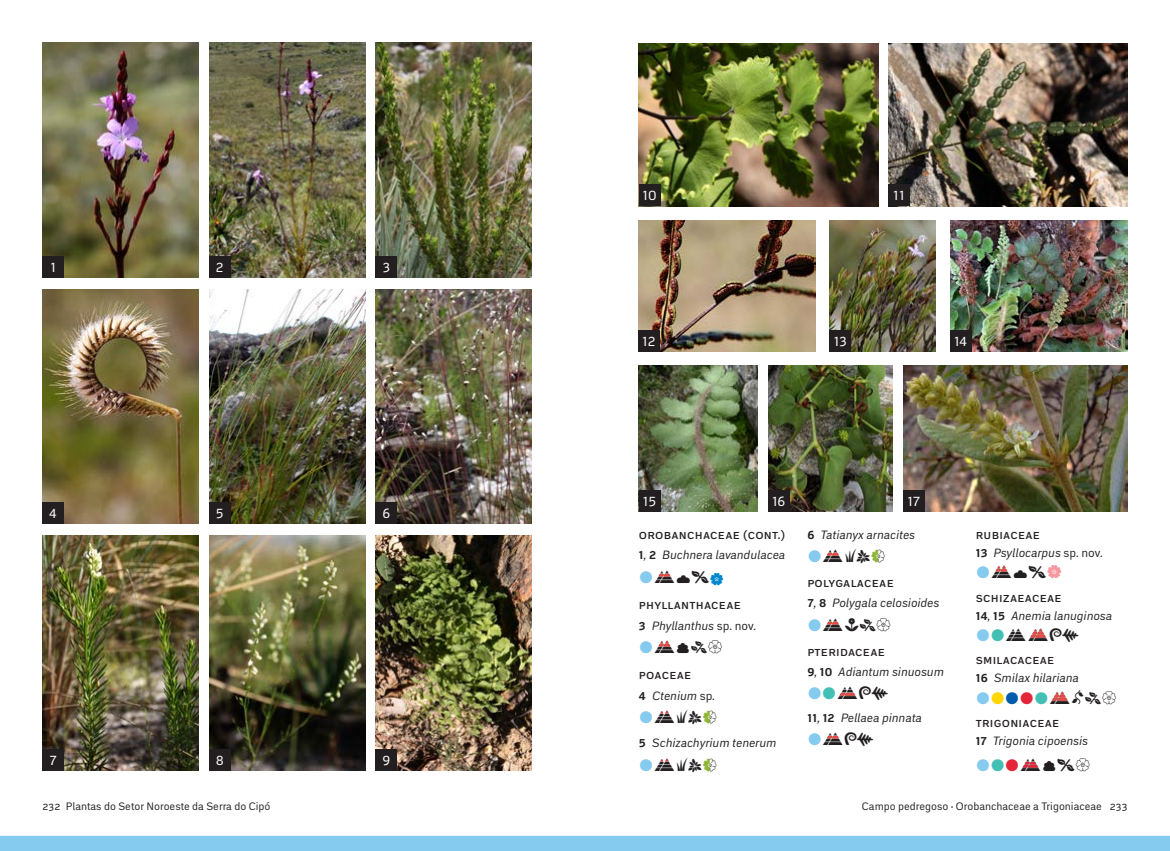
<style>
.page{position:relative;width:1170px;height:851px;background:#fff}
.page>*{position:absolute;margin:0;border:0;box-sizing:border-box;transform-origin:0 0}
.Pic_ref_number{font:13.75px "Embarcadero MVB Pro";color:#fff}
.Taxa_name{font:italic 11.88px "Embarcadero MVB Pro";color:#231f20}
.Family{font:500 11.88px "Embarcadero MVB Pro";letter-spacing:.02em;color:#231f20}
.t1{font:10.62px "Embarcadero MVB Pro";color:#231f20}
.s1{font-weight:700;font-style:normal}
.s2{font-style:normal}
</style>
<div class="page">
<img style="left:639px;top:366px;width:118px;height:145px">
<div style="left:639px;top:490px;width:21px;height:21px;background:#231f20"></div>
<img style="left:950px;top:220px;width:177px;height:131px">
<div style="left:950px;top:330px;width:21px;height:21px;background:#231f20"></div>
<img style="left:829px;top:220px;width:106px;height:131px">
<div style="left:829px;top:330px;width:21px;height:21px;background:#231f20"></div>
<img style="left:638px;top:220px;width:177px;height:131px">
<div style="left:638px;top:330px;width:21px;height:21px;background:#231f20"></div>
<img style="left:888px;top:43px;width:239px;height:163px">
<div style="left:888px;top:185px;width:21px;height:21px;background:#231f20"></div>
<img style="left:639px;top:43px;width:239px;height:163px">
<div style="left:639px;top:185px;width:21px;height:21px;background:#231f20"></div>
<img style="left:903px;top:366px;width:224px;height:145px">
<div style="left:903px;top:490px;width:21px;height:21px;background:#231f20"></div>
<img style="left:768px;top:366px;width:124px;height:145px">
<div style="left:768px;top:490px;width:21px;height:21px;background:#231f20"></div>
<img style="left:376px;top:535px;width:155px;height:235px">
<div style="left:376px;top:749px;width:21px;height:21px;background:#231f20"></div>
<img style="left:209px;top:535px;width:156px;height:235px">
<div style="left:209px;top:749px;width:21px;height:21px;background:#231f20"></div>
<img style="left:43px;top:535px;width:155px;height:235px">
<div style="left:43px;top:749px;width:21px;height:21px;background:#231f20"></div>
<img style="left:376px;top:289px;width:155px;height:235px">
<div style="left:376px;top:502px;width:21px;height:22px;background:#231f20"></div>
<img style="left:209px;top:289px;width:156px;height:235px">
<div style="left:209px;top:502px;width:21px;height:22px;background:#231f20"></div>
<img style="left:43px;top:289px;width:155px;height:235px">
<div style="left:43px;top:502px;width:21px;height:22px;background:#231f20"></div>
<img style="left:376px;top:43px;width:155px;height:234px">
<div style="left:376px;top:256px;width:21px;height:21px;background:#231f20"></div>
<img style="left:209px;top:43px;width:156px;height:234px">
<div style="left:209px;top:256px;width:21px;height:21px;background:#231f20"></div>
<img style="left:43px;top:43px;width:155px;height:234px">
<div style="left:43px;top:256px;width:21px;height:21px;background:#231f20"></div>
<div style="left:0;top:835px;width:1169px;height:15px;background:#85caef"></div>
<p class="Pic_ref_number" style="left:50px;top:257px;width:7px">1</p>
<p class="Pic_ref_number" style="left:216px;top:257px;width:9px">2</p>
<p class="Pic_ref_number" style="left:383px;top:257px;width:9px">3</p>
<p class="Pic_ref_number" style="left:49px;top:503px;width:9px">4</p>
<p class="Pic_ref_number" style="left:216px;top:503px;width:9px">5</p>
<p class="Pic_ref_number" style="left:382px;top:503px;width:9px">6</p>
<p class="Pic_ref_number" style="left:50px;top:750px;width:8px">7</p>
<p class="Pic_ref_number" style="left:216px;top:750px;width:10px">8</p>
<p class="Pic_ref_number" style="left:382px;top:750px;width:9px">9</p>
<p class="Pic_ref_number" style="left:642px;top:186px;width:16px">10</p>
<p class="Pic_ref_number" style="left:893px;top:186px;width:13px">11</p>
<p class="Pic_ref_number" style="left:642px;top:331px;width:15px">12</p>
<p class="Pic_ref_number" style="left:833px;top:331px;width:14px">13</p>
<p class="Pic_ref_number" style="left:953px;top:331px;width:15px">14</p>
<p class="Pic_ref_number" style="left:643px;top:491px;width:15px">15</p>
<p class="Pic_ref_number" style="left:772px;top:491px;width:15px">16</p>
<p class="Pic_ref_number" style="left:907px;top:491px;width:14px">17</p>
<p class="Family" style="left:639px;top:526px;width:147px">OROBANCHACEAE (CONT.)</p>
<p class="Taxa_name" style="left:639px;top:547px;width:148px"><span class="s1">1</span>, <span class="s1">2</span> Buchnera lavandulacea</p>
<p class="Family" style="left:639px;top:596px;width:101px">PHYLLANTHACEAE</p>
<p class="Taxa_name" style="left:639px;top:617px;width:119px"><span class="s1">3</span> Phyllanthus <span class="s2">sp. nov</span>.</p>
<p class="Family" style="left:639px;top:666px;width:52px">POACEAE</p>
<p class="Taxa_name" style="left:639px;top:687px;width:77px"><span class="s1">4</span> Ctenium <span class="s2">sp.</span></p>
<p class="Taxa_name" style="left:639px;top:734px;width:139px"><span class="s1">5</span> Schizachyrium tenerum</p>
<p class="Taxa_name" style="left:807px;top:526px;width:109px"><span class="s1">6</span> Tatianyx arnacites</p>
<p class="Family" style="left:807px;top:574px;width:86px">POLYGALACEAE</p>
<p class="Taxa_name" style="left:807px;top:594px;width:134px"><span class="s1">7</span>, <span class="s1">8</span> Polygala celosioides</p>
<p class="Family" style="left:807px;top:643px;width:77px">PTE RIDACEAE</p>
<p class="Taxa_name" style="left:807px;top:663px;width:138px"><span class="s1">9</span>, <span class="s1">10</span> Adiantum sinuosum</p>
<p class="Taxa_name" style="left:807px;top:709px;width:116px"><span class="s1">11</span>, <span class="s1">12</span> Pellaea pinnata</p>
<p class="Family" style="left:975px;top:526px;width:64px">RUBIACEAE</p>
<p class="Taxa_name" style="left:975px;top:544px;width:129px"><span class="s1">13</span> Psyllocarpus <span class="s2">sp. nov</span>.</p>
<p class="Family" style="left:975px;top:589px;width:86px">SCHIZAEACEAE</p>
<p class="Taxa_name" style="left:975px;top:607px;width:138px"><span class="s1">14</span>, <span class="s1">15</span> Anemia lanuginosa</p>
<p class="Family" style="left:975px;top:651px;width:78px">SMILACACEAE</p>
<p class="Taxa_name" style="left:975px;top:669px;width:105px"><span class="s1">16</span> Smilax hilariana</p>
<p class="Family" style="left:975px;top:714px;width:83px">TRIGONIACEAE</p>
<p class="Taxa_name" style="left:975px;top:732px;width:114px"><span class="s1">17</span> Trigonia cipoensis</p>
<p class="t1" style="left:43px;top:798px;width:229px">232 Plantas do Setor Noroeste da Serra do Cipó</p>
<p class="t1" style="left:861px;top:798px;width:267px">Campo pedregoso · Orobanchaceae a Trigoniaceae 233</p>
</div>
